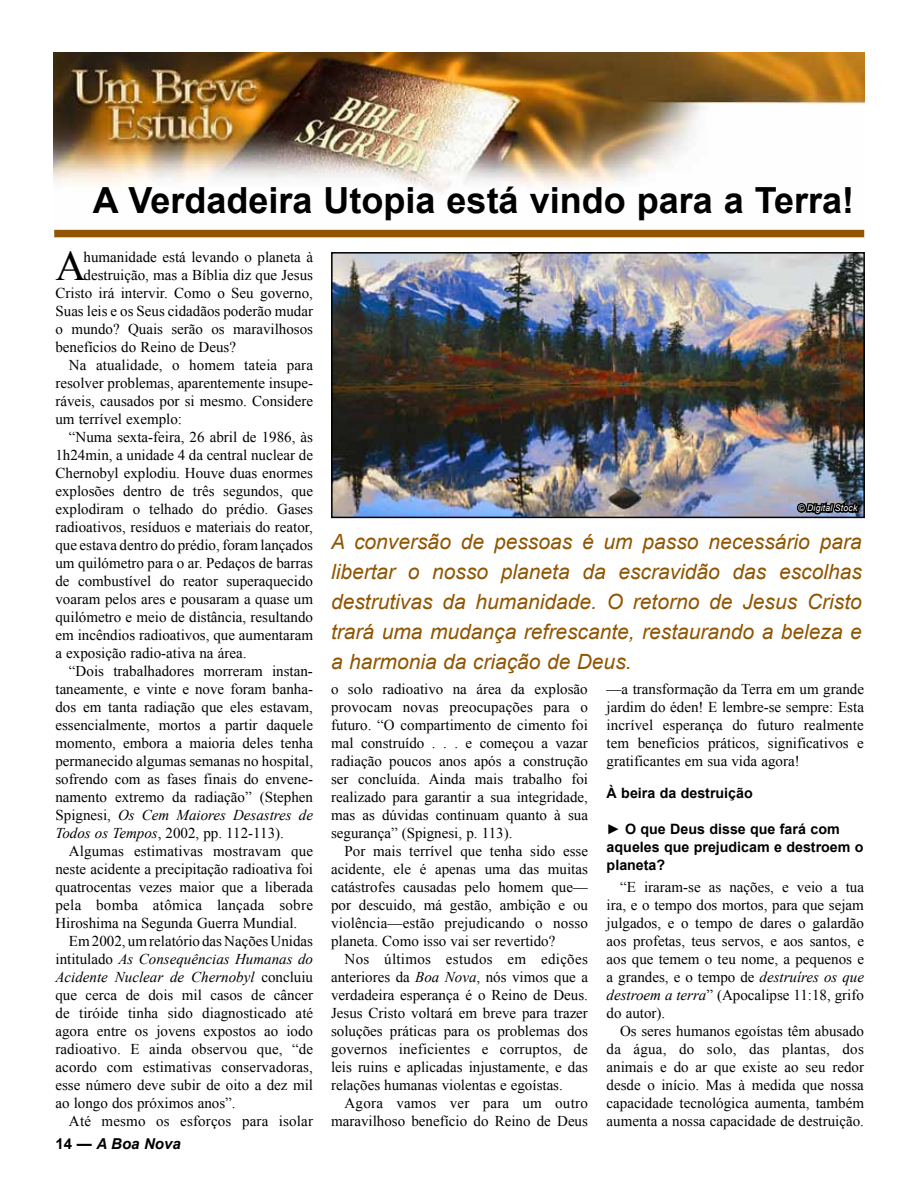
<style>
.page{position:relative;width:918px;height:1188px;background:#fff}
.page>*{position:absolute;margin:0;border:0;box-sizing:border-box;transform-origin:0 0}
.t1{font:42.15px "Times New Roman";color:#000}
.t2{font:700 36px "Arial";color:#000}
.t3{font:italic 21px/30px "Arial";color:#905501;text-align:justify}
.t4{font:15px/18px "Times New Roman";color:#000;text-align:justify}
.t5{font:italic 15px "Times New Roman";color:#000}
.t6{font:15px "Times New Roman";letter-spacing:.02em;color:#000}
.t7{font:italic 700 15px "Arial";color:#000}
.t8{font:700 14.25px/18px "Arial";color:#000}
.t9{font:italic 9px "Arial";letter-spacing:.03em;color:#fff;scale:.95 1}
.s1{font-style:normal}
.s2{font-style:italic}
</style>
<div class="page">
<img style="left:54px;top:53px;width:810px;height:139px">
<div style="left:54px;top:230px;width:810px;height:7px;background:#905501"></div>
<img style="left:334px;top:255px;width:528px;height:260px">
<div style="left:331px;top:252px;width:534px;height:266px;border:2px solid #000"></div>
<svg style="left:794px;top:479px;width:71px;height:40px;background:#656c7b"></svg>
<h2 class="t2" style="left:93px;top:176px;width:763px">A Verdadeira Utopia está vindo para a Terra!</h2>
<h1 class="t1" style="left:55px;top:238px;width:32px">A</h1>
<p class="t4" style="left:84px;top:248px;width:231px">humanidade está levando o planeta à</p>
<p class="t4" style="left:84px;top:266px;width:231px">destruição, mas a Bíblia diz que Jesus</p>
<p class="t4" style="left:55px;top:284px;width:259px">Cristo irá intervir. Como o Seu governo,</p>
<p class="t4" style="left:55px;top:302px;width:259px">Suas leis e os Seus cidadãos poderão mudar</p>
<p class="t4" style="left:55px;top:320px;width:259px">o mundo? Quais serão os maravilhosos</p>
<p class="t4" style="left:55px;top:338px;width:182px">benefícios do Reino de Deus?</p>
<p class="t4" style="left:69px;top:356px;width:246px">Na atualidade, o homem tateia para</p>
<p class="t4" style="left:55px;top:374px;width:259px">resolver problemas, aparentemente insupe-</p>
<p class="t4" style="left:55px;top:392px;width:259px">ráveis, causados por si mesmo. Considere</p>
<p class="t4" style="left:55px;top:410px;width:128px">um terrível exemplo:</p>
<p class="t4" style="left:69px;top:428px;width:246px">“Numa sexta-feira, 26 abril de 1986, às</p>
<p class="t4" style="left:55px;top:446px;width:259px">1h24min, a unidade 4 da central nuclear de</p>
<p class="t4" style="left:55px;top:464px;width:259px">Chernobyl explodiu. Houve duas enormes</p>
<p class="t4" style="left:55px;top:482px;width:259px">explosões dentro de três segundos, que</p>
<p class="t4" style="left:55px;top:500px;width:259px">explodiram o telhado do prédio. Gases</p>
<p class="t4" style="left:55px;top:518px;width:259px">radioativos, resíduos e materiais do reator,</p>
<p class="t4" style="left:55px;top:536px;width:259px">que estava dentro do prédio, foram lançados</p>
<p class="t4" style="left:55px;top:554px;width:259px">um quilómetro para o ar. Pedaços de barras</p>
<p class="t4" style="left:55px;top:572px;width:259px">de combustível do reator superaquecido</p>
<p class="t4" style="left:55px;top:590px;width:259px">voaram pelos ares e pousaram a quase um</p>
<p class="t4" style="left:55px;top:608px;width:259px">quilómetro e meio de distância, resultando</p>
<p class="t4" style="left:55px;top:626px;width:259px">em incêndios radioativos, que aumentaram</p>
<p class="t4" style="left:55px;top:644px;width:192px">a exposição radio-ativa na área.</p>
<p class="t4" style="left:69px;top:662px;width:245px">“Dois trabalhadores morreram instan-</p>
<p class="t4" style="left:55px;top:680px;width:259px">taneamente, e vinte e nove foram banha-</p>
<p class="t4" style="left:55px;top:698px;width:259px">dos em tanta radiação que eles estavam,</p>
<p class="t4" style="left:55px;top:716px;width:259px">essencialmente, mortos a partir daquele</p>
<p class="t4" style="left:55px;top:734px;width:259px">momento, embora a maioria deles tenha</p>
<p class="t4" style="left:55px;top:752px;width:259px">permanecido algumas semanas no hospital,</p>
<p class="t4" style="left:55px;top:770px;width:259px">sofrendo com as fases finais do envene-</p>
<p class="t4" style="left:55px;top:788px;width:259px">namento extremo da radiação” (Stephen</p>
<p class="t5" style="left:55px;top:805px;width:259px"><span class="s1">Spignesi,</span> Os Cem Maiores Desastres de</p>
<p class="t4" style="left:55px;top:824px;width:230px"><span class="s2">Todos os Tempos</span>, 2002, pp. 112-113).</p>
<p class="t4" style="left:69px;top:842px;width:246px">Algumas estimativas mostravam que</p>
<p class="t4" style="left:55px;top:860px;width:259px">neste acidente a precipitação radioativa foi</p>
<p class="t4" style="left:55px;top:878px;width:259px">quatrocentas vezes maior que a liberada</p>
<p class="t6" style="left:55px;top:895px;width:259px">pela bomba atômica lançada sobre</p>
<p class="t4" style="left:55px;top:914px;width:243px">Hiroshima na Segunda Guerra Mundial.</p>
<p class="t4" style="left:69px;top:932px;width:246px">Em 2002, um relatório das Nações Unidas</p>
<p class="t5" style="left:55px;top:949px;width:259px"><span class="s1">intitulado</span> As Consequências Humanas do</p>
<p class="t5" style="left:55px;top:967px;width:259px">Acidente Nuclear de Chernobyl <span class="s1">concluiu</span></p>
<p class="t4" style="left:55px;top:986px;width:259px">que cerca de dois mil casos de câncer</p>
<p class="t4" style="left:55px;top:1004px;width:259px">de tiróide tinha sido diagnosticado até</p>
<p class="t4" style="left:55px;top:1022px;width:259px">agora entre os jovens expostos ao iodo</p>
<p class="t4" style="left:55px;top:1040px;width:259px">radioativo. E ainda observou que, “de</p>
<p class="t4" style="left:55px;top:1058px;width:259px">acordo com estimativas conservadoras,</p>
<p class="t4" style="left:55px;top:1076px;width:259px">esse número deve subir de oito a dez mil</p>
<p class="t4" style="left:55px;top:1094px;width:182px">ao longo dos próximos anos”.</p>
<p class="t4" style="left:69px;top:1112px;width:246px">Até mesmo os esforços para isolar</p>
<p class="t7" style="left:55px;top:1134px;width:127px"><span class="s1">14 —</span> A Boa Nova</p>
<p class="t9" style="left:798px;top:502px;width:64px">© Digital Stock</p>
<p class="t3" style="left:331px;top:527px;width:532px">A conversão de pessoas é um passo necessário para libertar o nosso planeta da escravidão das escolhas destrutivas da humanidade. O retorno de Jesus Cristo trará uma mudança refrescante, restaurando a beleza e a harmonia da criação de Deus.</p>
<p class="t4" style="left:331px;top:680px;width:259px">o solo radioativo na área da explosão provocam novas preocupações para o futuro. “O compartimento de cimento foi mal construído . . . e começou a vazar radiação poucos anos após a construção ser concluída. Ainda mais trabalho foi realizado para garantir a sua integridade, mas as dúvidas continuam quanto à sua segurança” (Spignesi, p. 113).</p>
<p class="t4" style="left:331px;top:842px;width:258px;text-indent:13px">Por mais terrível que tenha sido esse acidente, ele é apenas uma das muitas catástrofes causadas pelo homem que— por descuido, má gestão, ambição e ou violência—estão prejudicando o nosso planeta. Como isso vai ser revertido?</p>
<p class="t4" style="left:331px;top:950px;width:258px;text-indent:13px">Nos últimos estudos em edições anteriores da <span class="s2">Boa Nova</span>, nós vimos que a verdadeira esperança é o Reino de Deus.<br>Jesus Cristo voltará em breve para trazer soluções práticas para os problemas dos governos ineficientes e corruptos, de leis ruins e aplicadas injustamente, e das relações humanas violentas e egoístas.</p>
<p class="t4" style="left:331px;top:1094px;width:258px;text-align:right">Agora vamos ver para um outro maravilhoso benefício do Reino de Deus</p>
<p class="t4" style="left:607px;top:680px;width:259px">—a transformação da Terra em um grande jardim do éden! E lembre-se sempre: Esta incrível esperança do futuro realmente tem benefícios práticos, significativos e gratificantes em sua vida agora!</p>
<p class="t8" style="left:607px;top:784px;width:148px">À beira da destruição</p>
<p class="t8" style="left:607px;top:820px;width:258px">► O que Deus disse que fará com aqueles que prejudicam e destroem o planeta?</p>
<p class="t4" style="left:607px;top:878px;width:259px;text-indent:14px">“E iraram-se as nações, e veio a tua ira, e o tempo dos mortos, para que sejam julgados, e o tempo de dares o galardão aos profetas, teus servos, e aos santos, e aos que temem o teu nome, a pequenos e a grandes, e o tempo de <span class="s2">destruíres os que destroem a terra</span>” (Apocalipse 11:18, grifo do autor).</p>
<p class="t4" style="left:607px;top:1022px;width:259px;text-indent:14px">Os seres humanos egoístas têm abusado da água, do solo, das plantas, dos animais e do ar que existe ao seu redor desde o início. Mas à medida que nossa capacidade tecnológica aumenta, também aumenta a nossa capacidade de destruição.</p>
</div>
